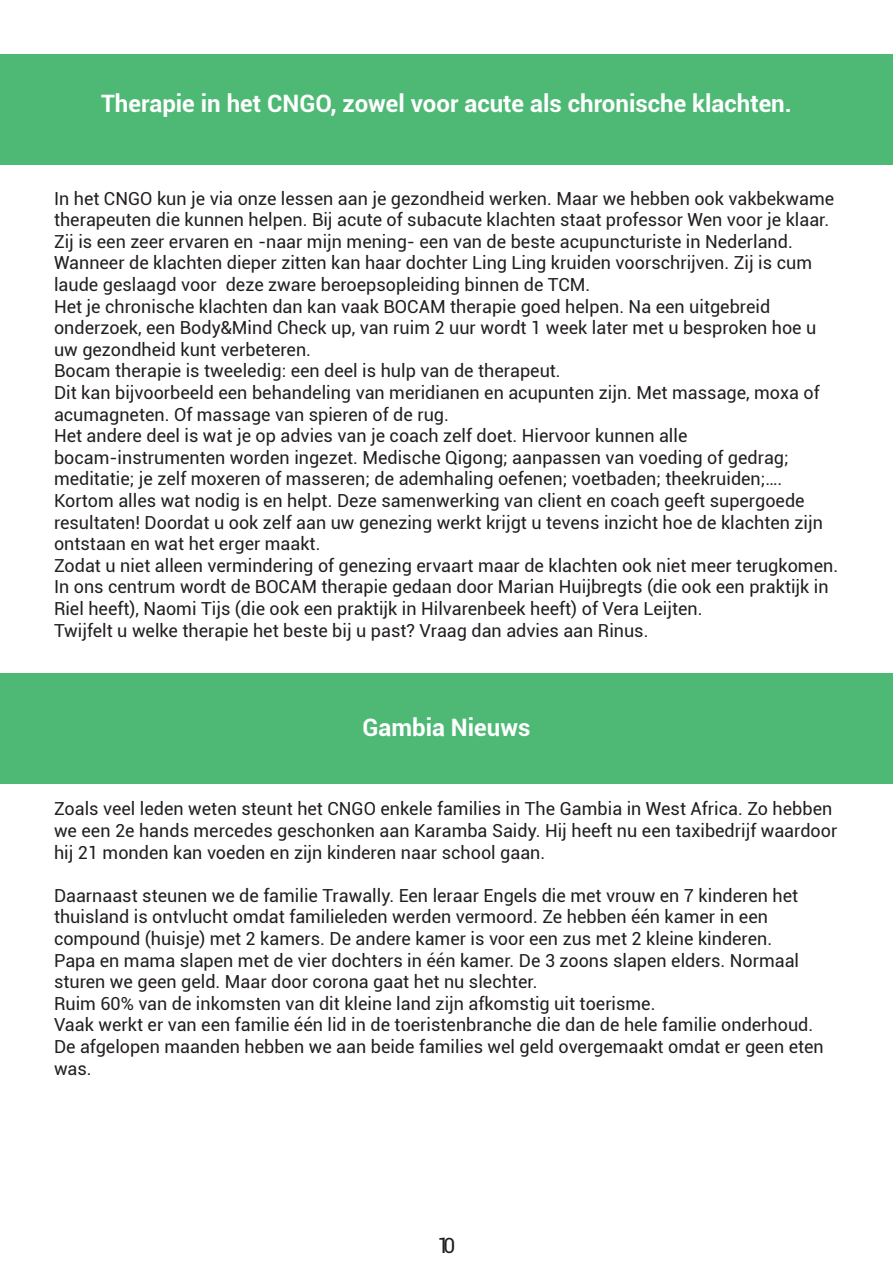
<style>
.page{position:relative;width:893px;height:1263px;background:#fff}
.page>*{position:absolute;margin:0;border:0;box-sizing:border-box;transform-origin:0 0}
.t1{font:700 24px "Roboto";color:#fff}
.t2{font:21px "Roboto";color:#231f20}
.t3{font:18px/21.6px "Roboto";color:#231f20}
</style>
<div class="page">
<div style="left:0;top:54px;width:893px;height:111px;background:#4eb975"></div>
<div style="left:0;top:673px;width:893px;height:111px;background:#4eb975"></div>
<p class="t1" style="left:101px;top:86px;width:692px">Therapie in het CNGO, zowel voor acute als chronische klachten.</p>
<p class="t3" style="left:54px;top:187px;width:782px">In het CNGO kun je via onze lessen aan je gezondheid werken. Maar we hebben ook vakbekwame therapeuten die kunnen helpen. Bij acute of subacute klachten staat professor Wen voor je klaar.<br>Zij is een zeer ervaren en -naar mijn mening- een van de beste acupuncturiste in Nederland.<br>Wanneer de klachten dieper zitten kan haar dochter Ling Ling kruiden voorschrijven. Zij is cum laude geslaagd voor deze zware beroepsopleiding binnen de TCM.</p>
<p class="t3" style="left:54px;top:295px;width:718px">Het je chronische klachten dan kan vaak BOCAM therapie goed helpen. Na een uitgebreid</p>
<p class="t3" style="left:54px;top:316px;width:764px">onderzoek, een Body&amp;Mind Check up, van ruim 2 uur wordt 1 week later met u besproken hoe u uw gezondheid kunt verbeteren.</p>
<p class="t3" style="left:54px;top:360px;width:508px">Bocam therapie is tweeledig: een deel is hulp van de therapeut.</p>
<p class="t3" style="left:54px;top:381px;width:767px">Dit kan bijvoorbeeld een behandeling van meridianen en acupunten zijn. Met massage, moxa of acumagneten. Of massage van spieren of de rug.</p>
<p class="t3" style="left:54px;top:424px;width:635px">Het andere deel is wat je op advies van je coach zelf doet. Hiervoor kunnen alle</p>
<p class="t3" style="left:54px;top:446px;width:736px">bocam-instrumenten worden ingezet. Medische Qigong; aanpassen van voeding of gedrag;</p>
<p class="t3" style="left:54px;top:468px;width:730px">meditatie; je zelf moxeren of masseren; de ademhaling oefenen; voetbaden; theekruiden;….</p>
<p class="t3" style="left:54px;top:489px;width:770px">Kortom alles wat nodig is en helpt. Deze samenwerking van client en coach geeft supergoede resultaten! Doordat u ook zelf aan uw genezing werkt krijgt u tevens inzicht hoe de klachten zijn ontstaan en wat het erger maakt.</p>
<p class="t3" style="left:54px;top:554px;width:786px">Zodat u niet alleen vermindering of genezing ervaart maar de klachten ook niet meer terugkomen.</p>
<p class="t3" style="left:54px;top:576px;width:776px">In ons centrum wordt de BOCAM therapie gedaan door Marian Huijbregts (die ook een praktijk in<br>Riel heeft), Naomi Tijs (die ook een praktijk in Hilvarenbeek heeft) of Vera Leijten.</p>
<p class="t3" style="left:54px;top:619px;width:596px">Twijfelt u welke therapie het beste bij u past? Vraag dan advies aan Rinus.</p>
<p class="t1" style="left:362px;top:710px;width:169px">Gambia Nieuws</p>
<p class="t3" style="left:54px;top:797px;width:785px">Zoals veel leden weten steunt het CNGO enkele families in The Gambia in West Africa. Zo hebben we een 2e hands mercedes geschonken aan Karamba Saidy. Hij heeft nu een taxibedrijf waardoor hij 21 monden kan voeden en zijn kinderen naar school gaan.</p>
<p class="t3" style="left:54px;top:884px;width:746px">Daarnaast steunen we de familie Trawally. Een leraar Engels die met vrouw en 7 kinderen het</p>
<p class="t3" style="left:54px;top:905px;width:715px">thuisland is ontvlucht omdat familieleden werden vermoord. Ze hebben één kamer in een</p>
<p class="t3" style="left:54px;top:927px;width:720px">compound (huisje) met 2 kamers. De andere kamer is voor een zus met 2 kleine kinderen.</p>
<p class="t3" style="left:54px;top:949px;width:747px">Papa en mama slapen met de vier dochters in één kamer. De 3 zoons slapen elders. Normaal sturen we geen geld. Maar door corona gaat het nu slechter.</p>
<p class="t3" style="left:54px;top:992px;width:603px">Ruim 60% van de inkomsten van dit kleine land zijn afkomstig uit toerisme.</p>
<p class="t3" style="left:54px;top:1013px;width:771px">Vaak werkt er van een familie één lid in de toeristenbranche die dan de hele familie onderhoud.<br>De afgelopen maanden hebben we aan beide families wel geld overgemaakt omdat er geen eten was.</p>
<p class="t2" style="left:438px;top:1231px;width:19px">10</p>
</div>
